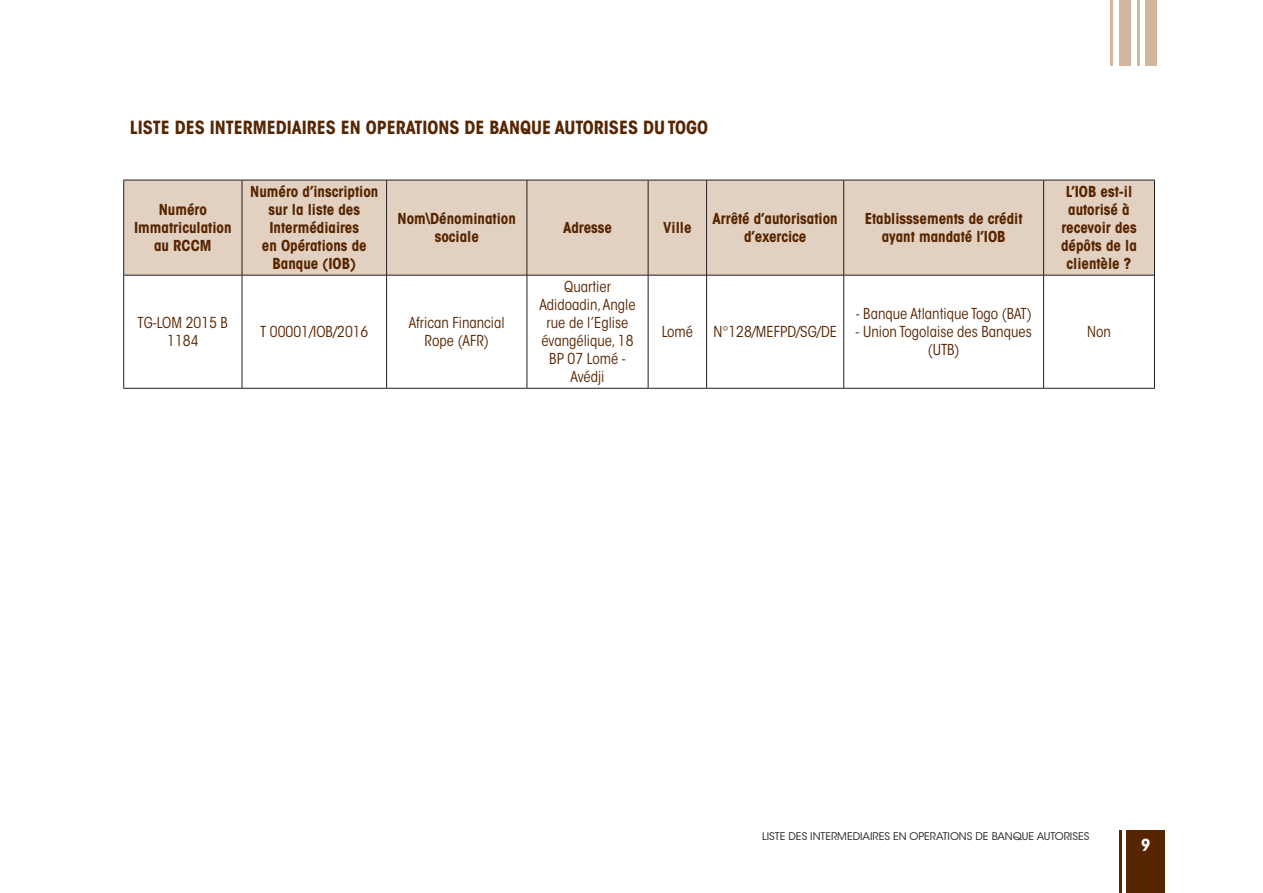
<style>
.page{position:relative;width:1263px;height:893px;background:#fff}
.page>*{position:absolute;margin:0;border:0;box-sizing:border-box;transform-origin:0 0}
.t1{font:700 condensed 18px "ITC Avant Garde Std";color:#572500}
.t2{font:700 condensed 16.5px "ITC Avant Garde Std";color:#fff}
.t3{font:700 condensed 15px/18px "ITC Avant Garde Std";color:#572500;text-align:center}
.t4{font:condensed 15px/18px "ITC Avant Garde Std";color:#572500;text-align:center}
.t5{font:10.5px "ITC Avant Garde Std";color:#231f20}
</style>
<div class="page">
<hr style="left:1119px;top:830px;width:3px;height:63px;background:#572500">
<div style="left:1127px;top:830px;width:38px;height:63px;background:#572500"></div>
<hr style="left:1110px;top:0;width:3px;height:66px;background:#d1b79f">
<hr style="left:1136px;top:0;width:3px;height:66px;background:#d1b79f">
<div style="left:1118px;top:0;width:12px;height:66px;background:#d1b79f"></div>
<div style="left:1145px;top:0;width:12px;height:66px;background:#d1b79f"></div>
<div style="left:124px;top:181px;width:1030px;height:94px;background:#e2d0c0"></div>
<hr style="left:123px;top:180px;width:119px;height:1px;background:#231f20">
<hr style="left:123px;top:180px;width:1px;height:95px;background:#231f20">
<hr style="left:242px;top:180px;width:145px;height:1px;background:#231f20">
<hr style="left:387px;top:180px;width:140px;height:1px;background:#231f20">
<hr style="left:527px;top:180px;width:121px;height:1px;background:#231f20">
<hr style="left:648px;top:180px;width:59px;height:1px;background:#231f20">
<hr style="left:707px;top:180px;width:137px;height:1px;background:#231f20">
<hr style="left:844px;top:180px;width:199px;height:1px;background:#231f20">
<hr style="left:1043px;top:180px;width:112px;height:1px;background:#231f20">
<hr style="left:1154px;top:180px;width:1px;height:95px;background:#231f20">
<hr style="left:123px;top:275px;width:1px;height:113px;background:#231f20">
<hr style="left:1154px;top:275px;width:1px;height:113px;background:#231f20">
<hr style="left:123px;top:388px;width:119px;height:1px;background:#231f20">
<hr style="left:242px;top:388px;width:145px;height:1px;background:#231f20">
<hr style="left:387px;top:388px;width:140px;height:1px;background:#231f20">
<hr style="left:527px;top:388px;width:121px;height:1px;background:#231f20">
<hr style="left:648px;top:388px;width:59px;height:1px;background:#231f20">
<hr style="left:707px;top:388px;width:137px;height:1px;background:#231f20">
<hr style="left:844px;top:388px;width:199px;height:1px;background:#231f20">
<hr style="left:1043px;top:388px;width:112px;height:1px;background:#231f20">
<hr style="left:242px;top:180px;width:1px;height:95px;background:#231f20">
<hr style="left:386px;top:180px;width:1px;height:95px;background:#231f20">
<hr style="left:527px;top:180px;width:1px;height:95px;background:#231f20">
<hr style="left:648px;top:180px;width:1px;height:95px;background:#231f20">
<hr style="left:706px;top:180px;width:1px;height:95px;background:#231f20">
<hr style="left:843px;top:180px;width:1px;height:95px;background:#231f20">
<hr style="left:1043px;top:180px;width:1px;height:95px;background:#231f20">
<hr style="left:124px;top:275px;width:118px;height:1px;background:#231f20">
<hr style="left:242px;top:275px;width:145px;height:1px;background:#231f20">
<hr style="left:242px;top:275px;width:1px;height:113px;background:#231f20">
<hr style="left:387px;top:275px;width:140px;height:1px;background:#231f20">
<hr style="left:386px;top:275px;width:1px;height:113px;background:#231f20">
<hr style="left:527px;top:275px;width:121px;height:1px;background:#231f20">
<hr style="left:527px;top:275px;width:1px;height:113px;background:#231f20">
<hr style="left:648px;top:275px;width:59px;height:1px;background:#231f20">
<hr style="left:648px;top:275px;width:1px;height:113px;background:#231f20">
<hr style="left:707px;top:275px;width:137px;height:1px;background:#231f20">
<hr style="left:706px;top:275px;width:1px;height:113px;background:#231f20">
<hr style="left:844px;top:275px;width:199px;height:1px;background:#231f20">
<hr style="left:843px;top:275px;width:1px;height:113px;background:#231f20">
<hr style="left:1043px;top:275px;width:111px;height:1px;background:#231f20">
<hr style="left:1043px;top:275px;width:1px;height:113px;background:#231f20">
<p class="t1" style="left:130px;top:116px;width:580px">LISTE DES INTERMEDIAIRES EN OPERATIONS DE BANQUE AUTORISES DU TOGO</p>
<p class="t3" style="left:134px;top:201px;width:99px">Numéro<br>Immatriculation au RCCM</p>
<p class="t3" style="left:250px;top:183px;width:130px">Numéro d’inscription sur la liste des<br>Intermédiaires<br>en Opérations de<br>Banque (IOB)</p>
<p class="t3" style="left:398px;top:210px;width:120px">Nom\Dénomination sociale</p>
<p class="t3" style="left:563px;top:219px;width:50px">Adresse</p>
<p class="t3" style="left:663px;top:219px;width:30px">Ville</p>
<p class="t3" style="left:713px;top:210px;width:127px">Arrêté d’autorisation d’exercice</p>
<p class="t3" style="left:865px;top:210px;width:159px">Etablisssements de crédit ayant mandaté l’IOB</p>
<p class="t3" style="left:1061px;top:183px;width:77px">L’IOB est-il autorisé à recevoir des dépôts de la clientèle ?</p>
<p class="t4" style="left:138px;top:314px;width:92px">TG-LOM 2015 B<br>1184</p>
<p class="t4" style="left:260px;top:323px;width:110px">T 00001/IOB/2016</p>
<p class="t4" style="left:409px;top:314px;width:97px">African Financial<br>Rope (AFR)</p>
<p class="t4" style="left:539px;top:278px;width:98px">Quartier<br>Adidoadin, Angle rue de l’Eglise évangélique, 18<br>BP 07 Lomé -<br>Avédji</p>
<p class="t4" style="left:662px;top:323px;width:33px">Lomé</p>
<p class="t4" style="left:713px;top:323px;width:125px">N°128/MEFPD/SG/DE</p>
<p class="t4" style="left:856px;top:305px;width:177px">- Banque Atlantique Togo (BAT)</p>
<p class="t4" style="left:856px;top:323px;width:178px">- Union Togolaise des Banques (UTB)</p>
<p class="t4" style="left:1087px;top:323px;width:25px">Non</p>
<p class="t5" style="left:762px;top:830px;width:329px">LISTE DES INTERMEDIAIRES EN OPERATIONS DE BANQUE AUTORISES</p>
<p class="t2" style="left:1141px;top:835px;width:11px">9</p>
</div>
